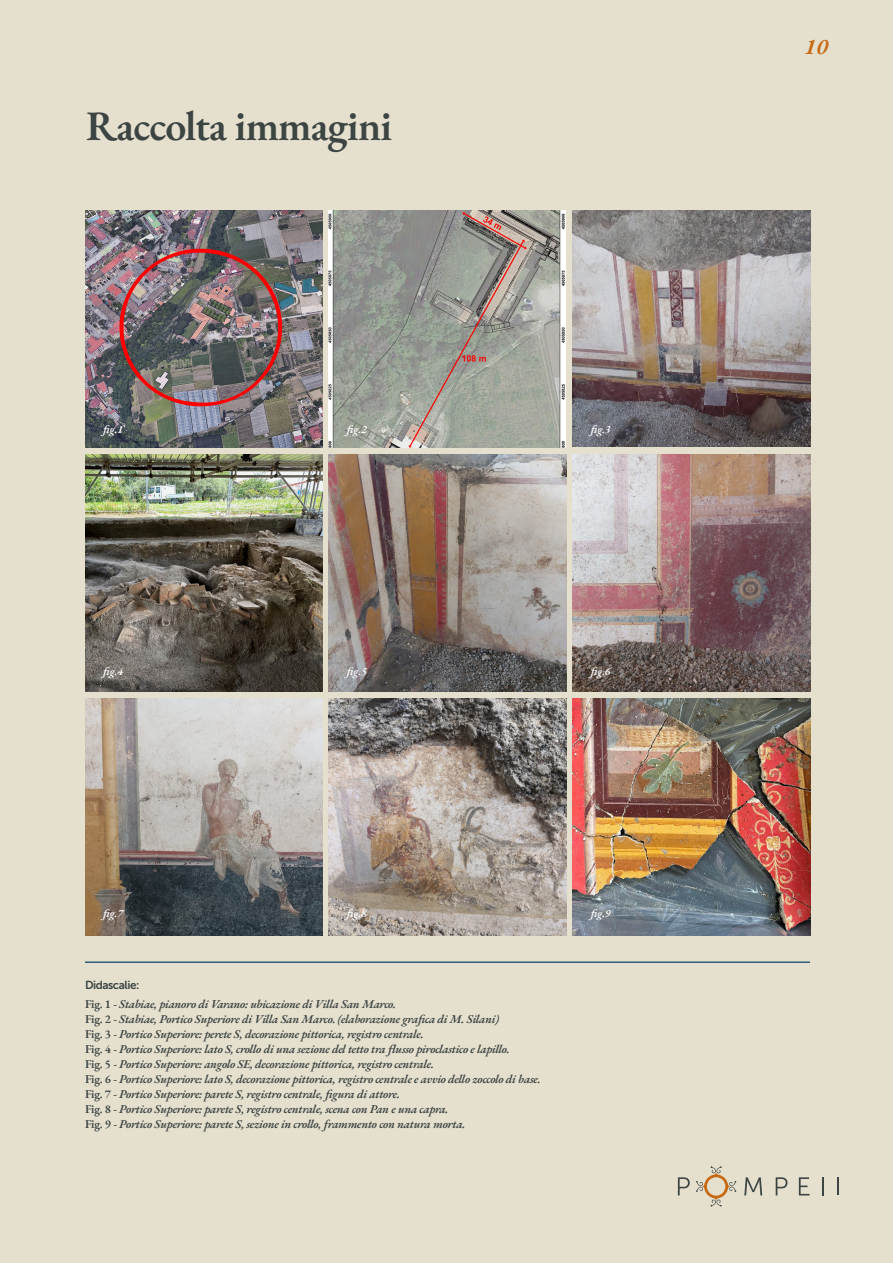
<style>
.page{position:relative;width:893px;height:1263px;background:#e5e0ce}
.page>*{position:absolute;margin:0;border:0;box-sizing:border-box;transform-origin:0 0}
.t1{font:600 42px "EB Garamond";letter-spacing:-.02em;color:#3d4543}
.t2{font:italic 600 22.5px "EB Garamond";color:#c76a14}
.t3{font:italic 600 12px "EB Garamond";letter-spacing:-.02em;color:#3d4543}
.t4{font:11.55px "Museo Sans 700";letter-spacing:-.04em;color:#3d4543}
.t5{font:italic 600 11.1px "EB Garamond";color:#fff}
.s1{font-style:normal}
</style>
<div class="page">
<svg style="left:678px;top:1177px;width:12px;height:18px"></svg>
<svg style="left:837px;top:1177px;width:2px;height:18px"></svg>
<svg style="left:822px;top:1177px;width:2px;height:18px"></svg>
<svg style="left:744px;top:1177px;width:18px;height:18px"></svg>
<svg style="left:799px;top:1177px;width:10px;height:18px"></svg>
<svg style="left:776px;top:1177px;width:11px;height:18px"></svg>
<svg style="left:696px;top:1166px;width:40px;height:40px"></svg>
<img style="left:85px;top:210px;width:237px;height:238px">
<img style="left:329px;top:210px;width:236px;height:238px">
<img style="left:573px;top:210px;width:237px;height:236px">
<img style="left:85px;top:454px;width:237px;height:238px">
<img style="left:329px;top:454px;width:237px;height:238px">
<img style="left:573px;top:454px;width:237px;height:238px">
<img style="left:85px;top:698px;width:237px;height:238px">
<img style="left:329px;top:698px;width:237px;height:238px">
<img style="left:573px;top:698px;width:237px;height:238px">
<hr style="left:85px;top:961px;width:725px;height:2px;background:#305d7a">
<p class="t1" style="left:86px;top:99px;width:308px">Raccolta immagini</p>
<p class="t5" style="left:103px;top:422px;width:21px">fig.1</p>
<p class="t5" style="left:347px;top:422px;width:21px">fig.2</p>
<p class="t5" style="left:591px;top:422px;width:21px">fig.3</p>
<p class="t5" style="left:103px;top:664px;width:21px">fig.4</p>
<p class="t5" style="left:347px;top:664px;width:21px">fig.5</p>
<p class="t5" style="left:591px;top:664px;width:21px">fig.6</p>
<p class="t5" style="left:103px;top:906px;width:21px">fig.7</p>
<p class="t5" style="left:347px;top:906px;width:21px">fig.8</p>
<p class="t5" style="left:591px;top:906px;width:21px">fig.9</p>
<p class="t4" style="left:85px;top:978px;width:56px">Didascalie:</p>
<p class="t3" style="left:85px;top:996px;width:313px"><span class="s1">Fig. 1 -</span> Stabiae, pianoro di Varano: ubicazione di Villa San Marco.</p>
<p class="t3" style="left:85px;top:1011px;width:415px"><span class="s1">Fig. 2 -</span> Stabiae, Portico Superiore di Villa San Marco. (elaborazione grafica di M. Silani)</p>
<p class="t3" style="left:85px;top:1026px;width:340px"><span class="s1">Fig. 3 -</span> Portico Superiore: perete S, decorazione pittorica, registro centrale.</p>
<p class="t3" style="left:85px;top:1041px;width:426px"><span class="s1">Fig. 4 -</span> Portico Superiore: lato S, crollo di una sezione del tetto tra flusso piroclastico e lapillo.</p>
<p class="t3" style="left:85px;top:1056px;width:350px"><span class="s1">Fig. 5 -</span> Portico Superiore: angolo SE, decorazione pittorica, registro centrale.</p>
<p class="t3" style="left:85px;top:1071px;width:457px"><span class="s1">Fig. 6 -</span> Portico Superiore: lato S, decorazione pittorica, registro centrale e avvio dello zoccolo di base.</p>
<p class="t3" style="left:85px;top:1086px;width:317px"><span class="s1">Fig. 7 -</span> Portico Superiore: parete S, registro centrale, figura di attore.</p>
<p class="t3" style="left:85px;top:1101px;width:365px"><span class="s1">Fig. 8 -</span> Portico Superiore: parete S, registro centrale, scena con Pan e una capra.</p>
<p class="t3" style="left:85px;top:1116px;width:382px"><span class="s1">Fig. 9 -</span> Portico Superiore: parete S, sezione in crollo, frammento con natura morta.</p>
<h2 class="t2" style="left:805px;top:32px;width:24px">10</h2>
</div>
